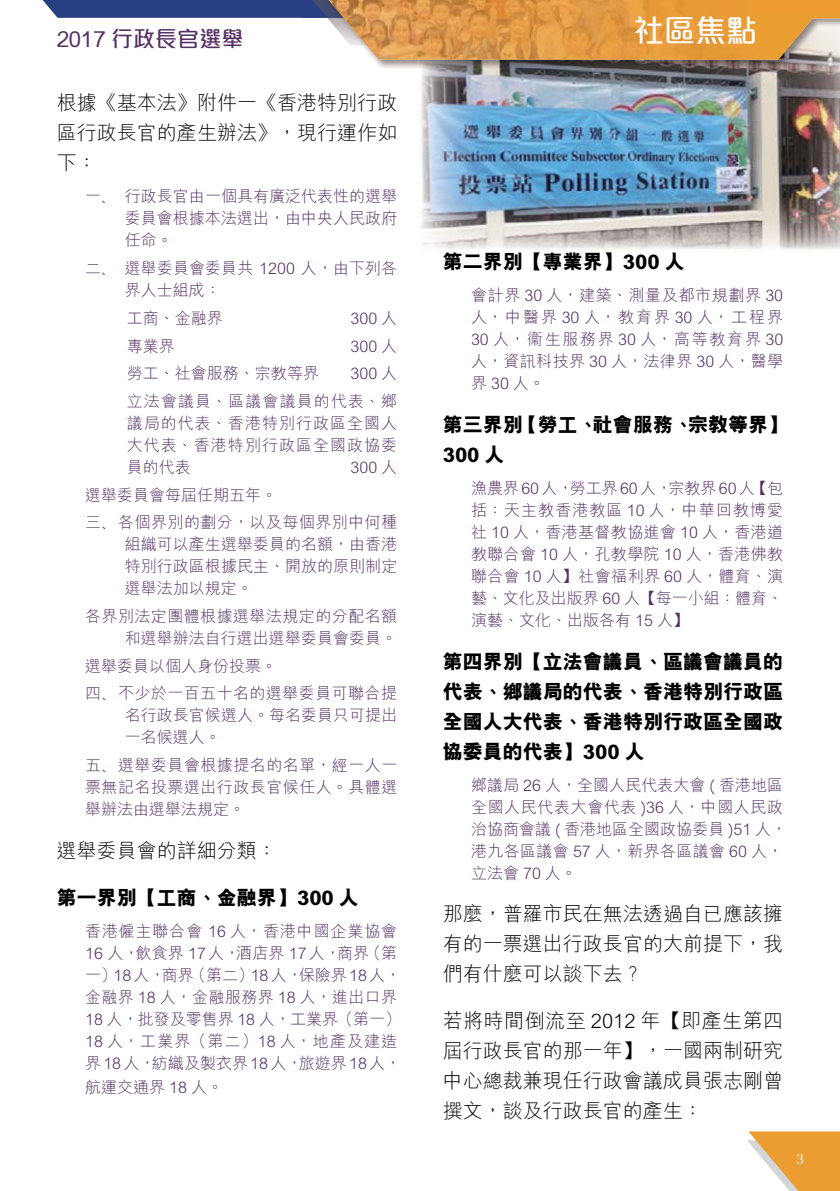
<style>
.page{position:relative;width:840px;height:1191px;background:#fff}
.page>*{position:absolute;margin:0;border:0;box-sizing:border-box;transform-origin:0 0}
.t1{font:31px "M Elle HK Medium E Ten B5 H";color:#fff}
.t2{font:22px "M Elle HK Medium E Ten B5 H";color:#542f62}
.t3{font:20px/30px "M Hei HK Light E Ten B5 H";color:#000102;text-align:justify}
.t4{font:20px/30px "M Hei HK Xbold E Ten B5 H";color:#000102}
.t5{font:16px/22px "M Hei HK Light E Ten B5 H";color:#542f62;text-align:justify}
.t6{font:16px/22px "M Hei HK Light E Ten B5 H";letter-spacing:.025em;color:#542f62;text-align:right}
.t7{font:16px/27.6px "M Hei HK Light E Ten B5 H";letter-spacing:.03em;color:#542f62}
.t8{font:16px/27.6px "M Hei HK Light E Ten B5 H";letter-spacing:.07em;color:#542f62;text-align:right}
.t9{font:14px "M Hei HK Light E Ten B5 H";color:#fff}
</style>
<div class="page">
<img style="left:421px;top:68px;width:418px;height:183px">
<svg style="left:747px;top:1131px;width:92px;height:60px"></svg>
<img style="left:374px;top:60px;width:465px;height:8px">
<svg style="left:42px;top:0;width:286px;height:19px;background:#3c4f8d"></svg>
<img style="left:328px;top:0;width:511px;height:60px">
<h2 class="t2" style="left:57px;top:31px;width:188px">2017 行政長官選舉</h2>
<p class="t3" style="left:57px;top:90px;width:342px">根據《基本法》附件一《香港特別行政區行政長官的產生辦法》，現行運作如下：</p>
<p class="t5" style="left:125px;top:188px;width:274px;text-indent:-40px">一﹑ 行政長官由一個具有廣泛代表性的選舉委員會根據本法選出，由中央人民政府任命。</p>
<p class="t5" style="left:125px;top:259px;width:274px;text-indent:-40px">二﹑ 選舉委員會委員共 1200 人，由下列各界人士組成：</p>
<p class="t5" style="left:127px;top:309px;width:97px">工商、金融界</p>
<p class="t5" style="left:350px;top:309px;width:48px">300 人</p>
<p class="t5" style="left:127px;top:337px;width:49px">專業界</p>
<p class="t5" style="left:350px;top:337px;width:48px">300 人</p>
<p class="t5" style="left:127px;top:364px;width:193px">勞工、社會服務、宗教等界</p>
<p class="t8" style="left:127px;top:361px;width:272px">300 人<br>立法會議員、區議會議員的代表、鄉</p>
<p class="t5" style="left:127px;top:414px;width:272px">議局的代表、香港特別行政區全國人大代表、香港特別行政區全國政協委員的代表</p>
<p class="t5" style="left:350px;top:458px;width:48px">300 人</p>
<p class="t7" style="left:85px;top:483px;width:313px">選舉委員會每屆任期五年。<br>三﹑各個界別的劃分，以及每個界別中何種</p>
<p class="t5" style="left:125px;top:535px;width:274px">組織可以產生選舉委員的名額，由香港特別行政區根據民主、開放的原則制定選舉法加以規定。</p>
<p class="t6" style="left:85px;top:607px;width:313px">各界別法定團體根據選舉法規定的分配名額和選舉辦法自行選出選舉委員會委員。</p>
<p class="t6" style="left:85px;top:654px;width:313px;line-height:27.6px;text-align:left">選舉委員以個人身份投票。<br>四﹑不少於一百五十名的選舉委員可聯合提</p>
<p class="t5" style="left:125px;top:706px;width:274px">名行政長官候選人。每名委員只可提出一名候選人。</p>
<p class="t5" style="left:85px;top:756px;width:313px">五﹑選舉委員會根據提名的名單，經一人一票無記名投票選出行政長官候任人。具體選舉辦法由選舉法規定。</p>
<p class="t3" style="left:57px;top:838px;width:221px">選舉委員會的詳細分類：</p>
<p class="t4" style="left:57px;top:885px;width:303px">第一界別【工商、金融界】300 人</p>
<p class="t5" style="left:85px;top:922px;width:317px;text-align:left">香港僱主聯合會 16 人，香港中國企業協會<br>16 人，飲食界 17人，酒店界 17人，商界（第一）18人，商界（第二）18人，保險界18人，金融界 18 人，金融服務界 18 人，進出口界<br>18 人，批發及零售界 18 人，工業界（第一）<br>18 人，工業界（第二）18 人，地產及建造界 18 人，紡織及製衣界 18 人，旅遊界 18 人，</p>
<p class="t5" style="left:85px;top:1078px;width:139px">航運交通界 18 人。</p>
<h1 class="t1" style="left:632px;top:18px;width:125px">社區焦點</h1>
<p class="t4" style="left:442px;top:249px;width:243px">第二界別【專業界】300 人</p>
<p class="t5" style="left:471px;top:286px;width:313px">會計界 30 人，建築、測量及都市規劃界 30人，中醫界 30 人，教育界 30 人，工程界30 人，衞生服務界 30 人，高等教育界 30人，資訊科技界 30 人，法律界 30 人，醫學界 30 人。</p>
<p class="t4" style="left:442px;top:412px;width:347px">第三界別【勞工、社會服務、宗教等界】<br>300 人</p>
<p class="t5" style="left:471px;top:479px;width:313px">漁農界60人，勞工界60人，宗教界60人【包括：天主教香港教區 10 人，中華回教博愛社 10 人，香港基督教協進會 10 人，香港道教聯合會 10 人，孔教學院 10 人，香港佛教聯合會 10 人】社會福利界 60 人，體育、演藝、文化及出版界 60 人【每一小組：體育、演藝、文化、出版各有 15 人】</p>
<p class="t4" style="left:442px;top:649px;width:342px;text-align:justify">第四界別【立法會議員、區議會議員的代表、鄉議局的代表、香港特別行政區全國人大代表、香港特別行政區全國政協委員的代表】300 人</p>
<p class="t5" style="left:471px;top:776px;width:317px;text-align:left">鄉議局 26 人，全國人民代表大會 ( 香港地區全國人民代表大會代表 )36 人，中國人民政治協商會議 ( 香港地區全國政協委員 )51 人，港九各區議會 57 人，新界各區議會 60 人，立法會 70 人。</p>
<p class="t3" style="left:442px;top:901px;width:342px">那麼，普羅市民在無法透過自已應該擁有的一票選出行政長官的大前提下，我們有什麼可以談下去？</p>
<p class="t3" style="left:442px;top:1008px;width:342px">若將時間倒流至 2012 年【即產生第四屆行政長官的那一年】，一國兩制研究中心總裁兼現任行政會議成員張志剛曾撰文，談及行政長官的產生：</p>
<p class="t9" style="left:795px;top:1154px;width:9px">3</p>
</div>
